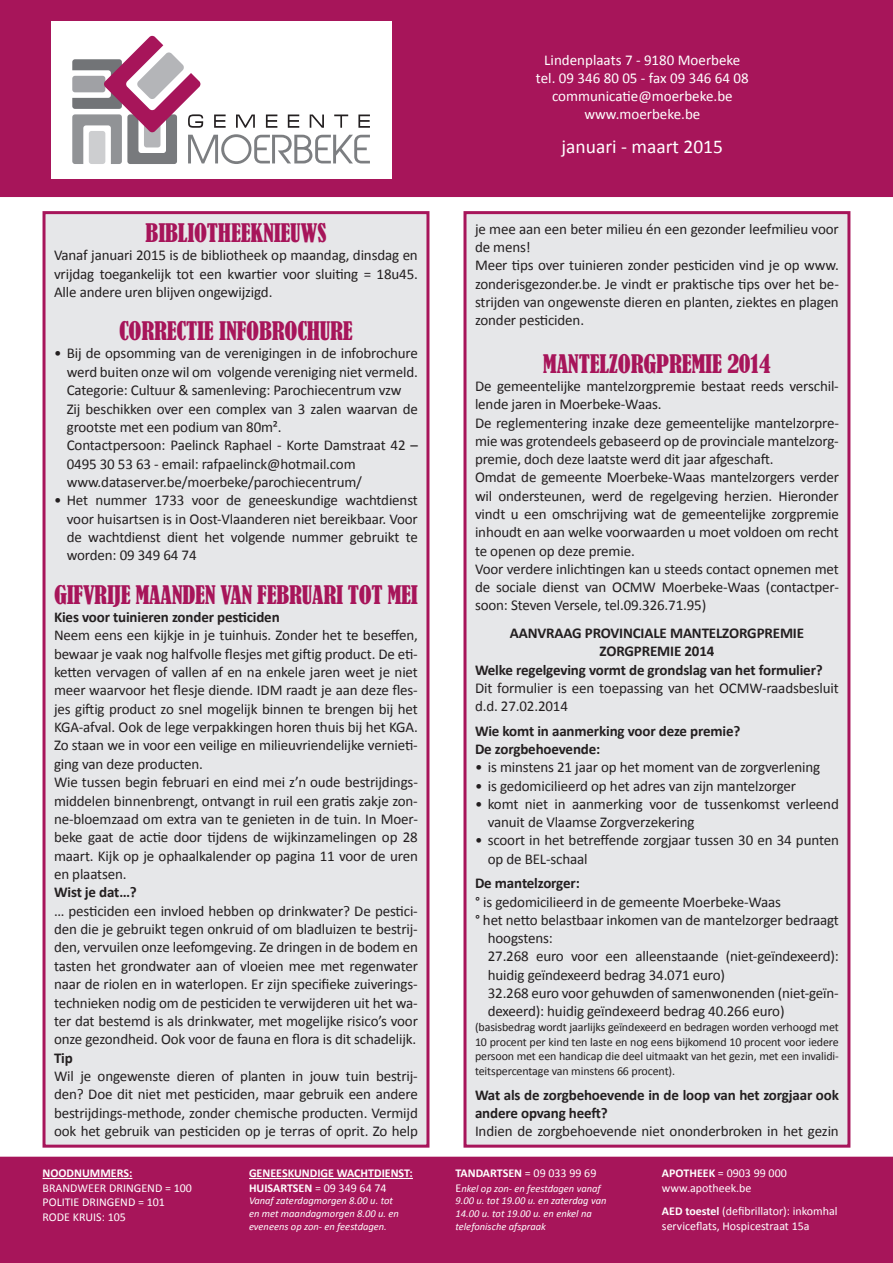
<style>
.page{position:relative;width:893px;height:1263px;background:#fff}
.page>*{position:absolute;margin:0;border:0;box-sizing:border-box;transform-origin:0 0}
.t1{font:condensed 24px "Bernard";letter-spacing:-.01em;color:#a7155a}
.t2{font:19.5px "Calibri";color:#fff}
.t3{font:15px/18.3px "Calibri";letter-spacing:-.01em;color:#231f20}
.t4{font:700 15px/18.3px "Calibri";letter-spacing:-.01em;color:#231f20}
.t5{font:15px/18px "Calibri";color:#fff;text-align:center}
.t6{font:12px/14.7px "Calibri";letter-spacing:-.01em;color:#231f20;text-align:justify}
.t7{font:12px/14.4px "Calibri";color:#fff}
.t8{font:700 12px/14.4px "Calibri";color:#fff}
.t9{font:italic 10.5px/12.6px "Calibri";color:#fff}
.s1{font-weight:400}
.s2{font-style:normal;font-size:12px}
.s3{font-weight:700}
</style>
<div class="page">
<div style="left:0;top:0;width:893px;height:197px;background:#a7155a"></div>
<div style="left:51px;top:21px;width:340px;height:158px;background:#fff"></div>
<svg style="left:72px;top:35px;width:298px;height:129px"></svg>
<div style="left:0;top:1157px;width:893px;height:106px;background:#a7155a"></div>
<hr style="left:43px;top:1178px;width:89px;height:1px;background:#fff">
<hr style="left:249px;top:1178px;width:164px;height:1px;background:#fff">
<div style="left:44px;top:213px;width:384px;height:933px;background:#e6e7e9"></div>
<div style="left:43px;top:211px;width:386px;height:937px;border:3px solid #a7155a"></div>
<div style="left:465px;top:213px;width:384px;height:933px;background:#e6e7e9"></div>
<div style="left:463px;top:211px;width:387px;height:937px;border:3px solid #a7155a"></div>
<h1 class="t1" style="left:146px;top:219px;width:182px">BIBLIOTHEEKNIEUWS</h1>
<p class="t3" style="left:54px;top:246px;width:365px;text-align:justify">Vanaf januari 2015 is de bibliotheek op maandag, dinsdag en vrijdag toegankelijk tot een kwartier voor sluiting = 18u45.<br>Alle andere uren blijven ongewijzigd.</p>
<h1 class="t1" style="left:119px;top:317px;width:235px">CORRECTIE INFOBROCHURE</h1>
<p class="t3" style="left:67px;top:344px;width:353px;text-indent:-13px">• Bij de opsomming van de verenigingen in de infobrochure werd buiten onze wil om volgende vereniging niet vermeld.<br>Categorie: Cultuur &amp; samenleving: Parochiecentrum vzw Zij beschikken over een complex van 3 zalen waarvan de grootste met een podium van 80m².<br>Contactpersoon: Paelinck Raphael - Korte Damstraat 42 – 0495 30 53 63 - email: rafpaelinck@hotmail.com www.dataserver.be/moerbeke/parochiecentrum/</p>
<p class="t3" style="left:67px;top:491px;width:353px;text-align:justify;text-indent:-13px">• Het nummer 1733 voor de geneeskundige wachtdienst voor huisartsen is in Oost-Vlaanderen niet bereikbaar. Voor de wachtdienst dient het volgende nummer gebruikt te worden: 09 349 64 74</p>
<h1 class="t1" style="left:54px;top:580px;width:365px">GIFVRIJE MAANDEN VAN FEBRUARI TOT MEI</h1>
<p class="t4" style="left:54px;top:608px;width:227px">Kies voor tuinieren zonder pesticiden</p>
<p class="t3" style="left:54px;top:626px;width:365px">Neem eens een kijkje in je tuinhuis. Zonder het te beseffen, bewaar je vaak nog halfvolle flesjes met giftig product. De eti&shy;ketten vervagen of vallen af en na enkele jaren weet je niet meer waarvoor het flesje diende. IDM raadt je aan deze fles&shy;jes giftig product zo snel mogelijk binnen te brengen bij het KGA-afval. Ook de lege verpakkingen horen thuis bij het KGA.<br>Zo staan we in voor een veilige en milieuvriendelijke vernieti&shy;ging van deze producten.<br>Wie tussen begin februari en eind mei z’n oude bestrijdings&shy;middelen binnenbrengt, ontvangt in ruil een gratis zakje zon&shy;ne-bloemzaad om extra van te genieten in de tuin. In Moer&shy;beke gaat de actie door tijdens de wijkinzamelingen op 28 maart. Kijk op je ophaalkalender op pagina 11 voor de uren en plaatsen.</p>
<p class="t4" style="left:54px;top:883px;width:84px">Wist je dat…?</p>
<p class="t3" style="left:54px;top:901px;width:365px;text-align:justify">… pesticiden een invloed hebben op drinkwater? De pestici&shy;den die je gebruikt tegen onkruid of om bladluizen te bestrij&shy;den, vervuilen onze leefomgeving. Ze dringen in de bodem en tasten het grondwater aan of vloeien mee met regenwater naar de riolen en in waterlopen. Er zijn specifieke zuiverings&shy;technieken nodig om de pesticiden te verwijderen uit het wa&shy;ter dat bestemd is als drinkwater, met mogelijke risico’s voor onze gezondheid. Ook voor de fauna en flora is dit schadelijk.</p>
<p class="t4" style="left:54px;top:1048px;width:20px">Tip</p>
<p class="t3" style="left:54px;top:1067px;width:365px;text-align:justify">Wil je ongewenste dieren of planten in jouw tuin bestrij&shy;den? Doe dit niet met pesticiden, maar gebruik een andere bestrijdings-methode, zonder chemische producten. Vermijd ook het gebruik van pesticiden op je terras of oprit. Zo help</p>
<p class="t8" style="left:43px;top:1166px;width:91px">NOODNUMMERS:</p>
<p class="t7" style="left:43px;top:1181px;width:151px">BRANDWEER DRINGEND = 100<br>POLITIE DRINGEND = 101<br>RODE KRUIS: 105</p>
<p class="t8" style="left:249px;top:1166px;width:165px">GENEESKUNDIGE WACHTDIENST:<br>HUISARTSEN <span class="s1">= 09 349 64 74</span></p>
<p class="t9" style="left:249px;top:1194px;width:151px">Vanaf zaterdagmorgen 8.00 u. tot en met maandagmorgen 8.00 u. en eveneens op zon- en feestdagen.</p>
<p class="t5" style="left:536px;top:51px;width:214px">Lindenplaats 7 - 9180 Moerbeke tel. 09 346 80 05 - fax 09 346 64 08 communicatie@moerbeke.be www.moerbeke.be</p>
<h2 class="t2" style="left:562px;top:134px;width:163px">januari - maart 2015</h2>
<p class="t3" style="left:475px;top:220px;width:365px">je mee aan een beter milieu én een gezonder leefmilieu voor de mens!<br>Meer tips over tuinieren zonder pesticiden vind je op www. zonderisgezonder.be. Je vindt er praktische tips over het be&shy;strijden van ongewenste dieren en planten, ziektes en plagen zonder pesticiden.</p>
<h1 class="t1" style="left:543px;top:349px;width:230px">MANTELZORGPREMIE 2014</h1>
<p class="t3" style="left:475px;top:377px;width:365px">De gemeentelijke mantelzorgpremie bestaat reeds verschil&shy;lende jaren in Moerbeke-Waas.<br>De reglementering inzake deze gemeentelijke mantelzorpre&shy;mie was grotendeels gebaseerd op de provinciale mantelzorg&shy;premie, doch deze laatste werd dit jaar afgeschaft.<br>Omdat de gemeente Moerbeke-Waas mantelzorgers verder wil ondersteunen, werd de regelgeving herzien. Hieronder vindt u een omschrijving wat de gemeentelijke zorgpremie inhoudt en aan welke voorwaarden u moet voldoen om recht te openen op deze premie.<br>Voor verdere inlichtingen kan u steeds contact opnemen met de sociale dienst van OCMW Moerbeke-Waas (contactper&shy;soon: Steven Versele, tel.09.326.71.95)</p>
<p class="t4" style="left:510px;top:624px;width:296px">AANVRAAG PROVINCIALE MANTELZORGPREMIE</p>
<p class="t4" style="left:599px;top:642px;width:116px">ZORGPREMIE 2014</p>
<p class="t4" style="left:475px;top:660px;width:349px">Welke regelgeving vormt de grondslag van het formulier?</p>
<p class="t3" style="left:475px;top:679px;width:365px">Dit formulier is een toepassing van het OCMW-raadsbesluit d.d. 27.02.2014</p>
<p class="t4" style="left:475px;top:721px;width:267px">Wie komt in aanmerking voor deze premie?<br>De zorgbehoevende:</p>
<p class="t3" style="left:475px;top:758px;width:347px">• is minstens 21 jaar op het moment van de zorgverlening</p>
<p class="t3" style="left:475px;top:776px;width:322px">• is gedomicilieerd op het adres van zijn mantelzorger</p>
<p class="t3" style="left:488px;top:795px;width:353px;text-indent:-13px">• komt niet in aanmerking voor de tussenkomst verleend vanuit de Vlaamse Zorgverzekering</p>
<p class="t3" style="left:488px;top:831px;width:353px;text-indent:-13px">• scoort in het betreffende zorgjaar tussen 30 en 34 punten op de BEL-schaal</p>
<p class="t4" style="left:475px;top:874px;width:106px">De mantelzorger:</p>
<p class="t3" style="left:475px;top:892px;width:308px">° is gedomicilieerd in de gemeente Moerbeke-Waas</p>
<p class="t3" style="left:475px;top:911px;width:365px">° het netto belastbaar inkomen van de mantelzorger bedraagt</p>
<p class="t3" style="left:488px;top:929px;width:67px">hoogstens:</p>
<p class="t3" style="left:488px;top:947px;width:353px">27.268 euro voor een alleenstaande (niet-geïndexeerd):</p>
<p class="t3" style="left:488px;top:966px;width:239px">huidig geïndexeerd bedrag 34.071 euro)</p>
<p class="t3" style="left:488px;top:984px;width:353px">32.268 euro voor gehuwden of samenwonenden (niet-geïn-</p>
<p class="t3" style="left:488px;top:1002px;width:298px">dexeerd): huidig geïndexeerd bedrag 40.266 euro)</p>
<p class="t6" style="left:475px;top:1020px;width:365px">(basisbedrag wordt jaarlijks geïndexeerd en bedragen worden verhoogd met 10 procent per kind ten laste en nog eens bijkomend 10 procent voor iedere persoon met een handicap die deel uitmaakt van het gezin, met een invalidi&shy;teitspercentage van minstens 66 procent).</p>
<p class="t4" style="left:475px;top:1085px;width:365px">Wat als de zorgbehoevende in de loop van het zorgjaar ook andere opvang heeft?</p>
<p class="t3" style="left:475px;top:1122px;width:365px">Indien de zorgbehoevende niet ononderbroken in het gezin</p>
<p class="t8" style="left:455px;top:1166px;width:142px">TANDARTSEN <span class="s1">= 09 033 99 69</span></p>
<p class="t9" style="left:455px;top:1182px;width:153px"><span class="s2">E</span>nkel op zon- en feestdagen vanaf<br>9.00 u. tot 19.00 u. en zaterdag van<br>14.00 u. tot 19.00 u. en enkel na telefonische afspraak</p>
<p class="t7" style="left:662px;top:1166px;width:126px"><span class="s3">APOTHEEK</span> = 0903 99 000 www.apotheek.be</p>
<p class="t7" style="left:662px;top:1204px;width:177px"><span class="s3">AED toestel</span> (defibrillator): inkomhal serviceflats, Hospicestraat 15a</p>
</div>
